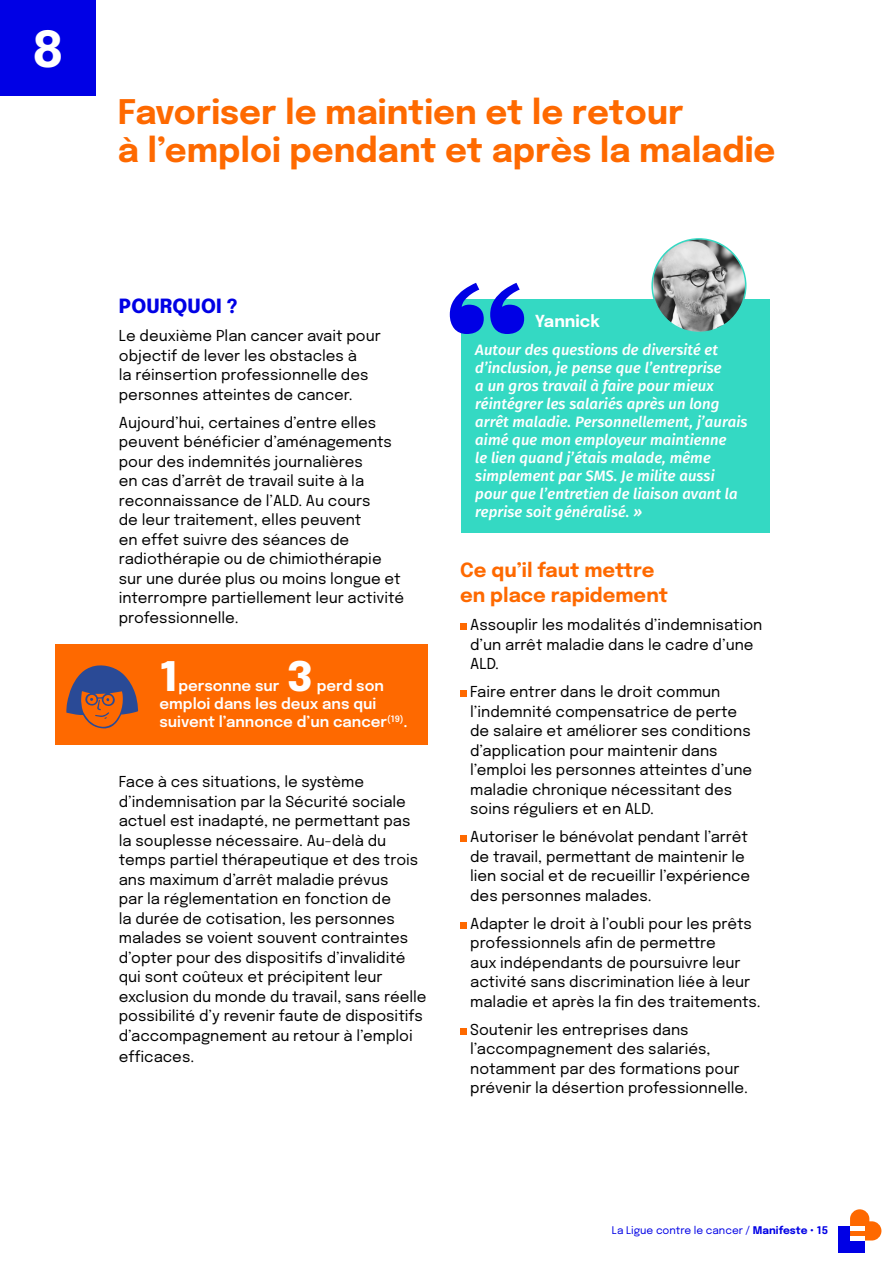
<style>
.page{position:relative;width:893px;height:1263px;background:#fff}
.page>*{position:absolute;margin:0;border:0;box-sizing:border-box;transform-origin:0 0}
.t1{font:700 49.5px "Epilogue";color:#fff}
.t2{font:800 40.5px "Epilogue";color:#fff}
.t3{font:700 33.75px/37.5px "Epilogue";color:#fe6900}
.t4{font:700 19.5px/25.5px "Epilogue";color:#fe6900}
.t5{font:800 19.5px "Epilogue";letter-spacing:.005em;color:#0000e5}
.t6{font:700 16.5px "Epilogue";color:#fff}
.t7{font:15px/19.5px "Epilogue";color:#000}
.t8{font:italic 15px/18px "Fira Sans OT Medium";color:#fff}
.t9{font:600 15px/18px "Epilogue";color:#fff}
.t10{font:10.5px "Epilogue";color:#0000e5}
.s1{font-weight:700}
</style>
<div class="page">
<svg style="left:460px;top:624px;width:6px;height:6px"></svg>
<svg style="left:460px;top:691px;width:6px;height:6px"></svg>
<svg style="left:460px;top:836px;width:6px;height:6px"></svg>
<div style="left:460px;top:922px;width:6px;height:7px;background:#fe6900"></div>
<div style="left:460px;top:1028px;width:6px;height:7px;background:#fe6900"></div>
<div style="left:0;top:0;width:96px;height:96px;background:#0000e5"></div>
<div style="left:461px;top:299px;width:308px;height:233px;background:#34d9c3"></div>
<svg style="left:450px;top:283px;width:74px;height:51px"></svg>
<div style="left:55px;top:644px;width:373px;height:101px;background:#fe6900"></div>
<svg style="left:66px;top:665px;width:72px;height:63px"></svg>
<img style="left:654px;top:239px;width:92px;height:91px">
<div style="left:651px;top:238px;width:95px;height:95px;border:2px solid #34d9c3;border-radius:50%"></div>
<div style="left:838px;top:1226px;width:26px;height:26px;background:#0000e5"></div>
<svg style="left:850px;top:1209px;width:31px;height:31px"></svg>
<hr style="left:850px;top:1226px;width:14px;height:4px;background:#fff">
<hr style="left:850px;top:1236px;width:14px;height:4px;background:#fff">
<h1 class="t1" style="left:32px;top:12px;width:34px">8</h1>
<h3 class="t3" style="left:118px;top:91px;width:659px">Favoriser le maintien et le retour<br>à l’emploi pendant et après la maladie</h3>
<h3 class="t5" style="left:119px;top:291px;width:120px">POURQUOI ?</h3>
<p class="t7" style="left:119px;top:325px;width:263px">Le deuxième Plan cancer avait pour objectif de lever les obstacles à<br>la réinsertion professionnelle des personnes atteintes de cancer.</p>
<p class="t7" style="left:119px;top:412px;width:287px">Aujourd’hui, certaines d’entre elles peuvent bénéficier d’aménagements pour des indemnités journalières<br>en cas d’arrêt de travail suite à la reconnaissance de l’ALD. Au cours<br>de leur traitement, elles peuvent<br>en effet suivre des séances de radiothérapie ou de chimiothérapie sur une durée plus ou moins longue et interrompre partiellement leur activité professionnelle.</p>
<h2 class="t2" style="left:287px;top:645px;width:28px">3</h2>
<h2 class="t2" style="left:159px;top:645px;width:20px">1</h2>
<p class="t9" style="left:159px;top:675px;width:250px;text-indent:157px">perd son emploi dans les deux ans qui suivent l’annonce d’un cancer<sup>(19)</sup>.</p>
<p class="t9" style="left:178px;top:675px;width:103px">personne sur</p>
<p class="t7" style="left:119px;top:771px;width:309px">Face à ces situations, le système d’indemnisation par la Sécurité sociale actuel est inadapté, ne permettant pas la souplesse nécessaire. Au-delà du temps partiel thérapeutique et des trois ans maximum d’arrêt maladie prévus<br>par la réglementation en fonction de<br>la durée de cotisation, les personnes malades se voient souvent contraintes d’opter pour des dispositifs d’invalidité qui sont coûteux et précipitent leur exclusion du monde du travail, sans réelle possibilité d’y revenir faute de dispositifs d’accompagnement au retour à l’emploi</p>
<p class="t7" style="left:119px;top:1046px;width:77px">efficaces.</p>
<p class="t6" style="left:535px;top:308px;width:67px">Yannick</p>
<p class="t8" style="left:475px;top:342px;width:274px">Autour des questions de diversité et d’inclusion, je pense que l’entreprise<br>a un gros travail à faire pour mieux réintégrer les salariés après un long arrêt maladie. Personnellement, j’aurais aimé que mon employeur maintienne<br>le lien quand j’étais malade, même simplement par SMS. Je milite aussi pour que l’entretien de liaison avant la reprise soit généralisé. »</p>
<h3 class="t4" style="left:460px;top:555px;width:209px">Ce qu’il faut mettre en place rapidement</h3>
<p class="t7" style="left:470px;top:614px;width:294px">Assouplir les modalités d’indemnisation d’un arrêt maladie dans le cadre d’une<br>ALD.</p>
<p class="t7" style="left:470px;top:681px;width:283px">Faire entrer dans le droit commun l’indemnité compensatrice de perte de salaire et améliorer ses conditions d’application pour maintenir dans l’emploi les personnes atteintes d’une maladie chronique nécessitant des soins réguliers et en ALD.</p>
<p class="t7" style="left:470px;top:826px;width:282px">Autoriser le bénévolat pendant l’arrêt de travail, permettant de maintenir le lien social et de recueillir l’expérience des personnes malades.</p>
<p class="t7" style="left:470px;top:913px;width:292px">Adapter le droit à l’oubli pour les prêts professionnels afin de permettre<br>aux indépendants de poursuivre leur activité sans discrimination liée à leur maladie et après la fin des traitements.</p>
<p class="t7" style="left:470px;top:1019px;width:279px">Soutenir les entreprises dans l’accompagnement des salariés, notamment par des formations pour prévenir la désertion professionnelle.</p>
<p class="t10" style="left:612px;top:1223px;width:218px">La Ligue contre le cancer / <span class="s1">Manifeste • 15</span></p>
</div>
